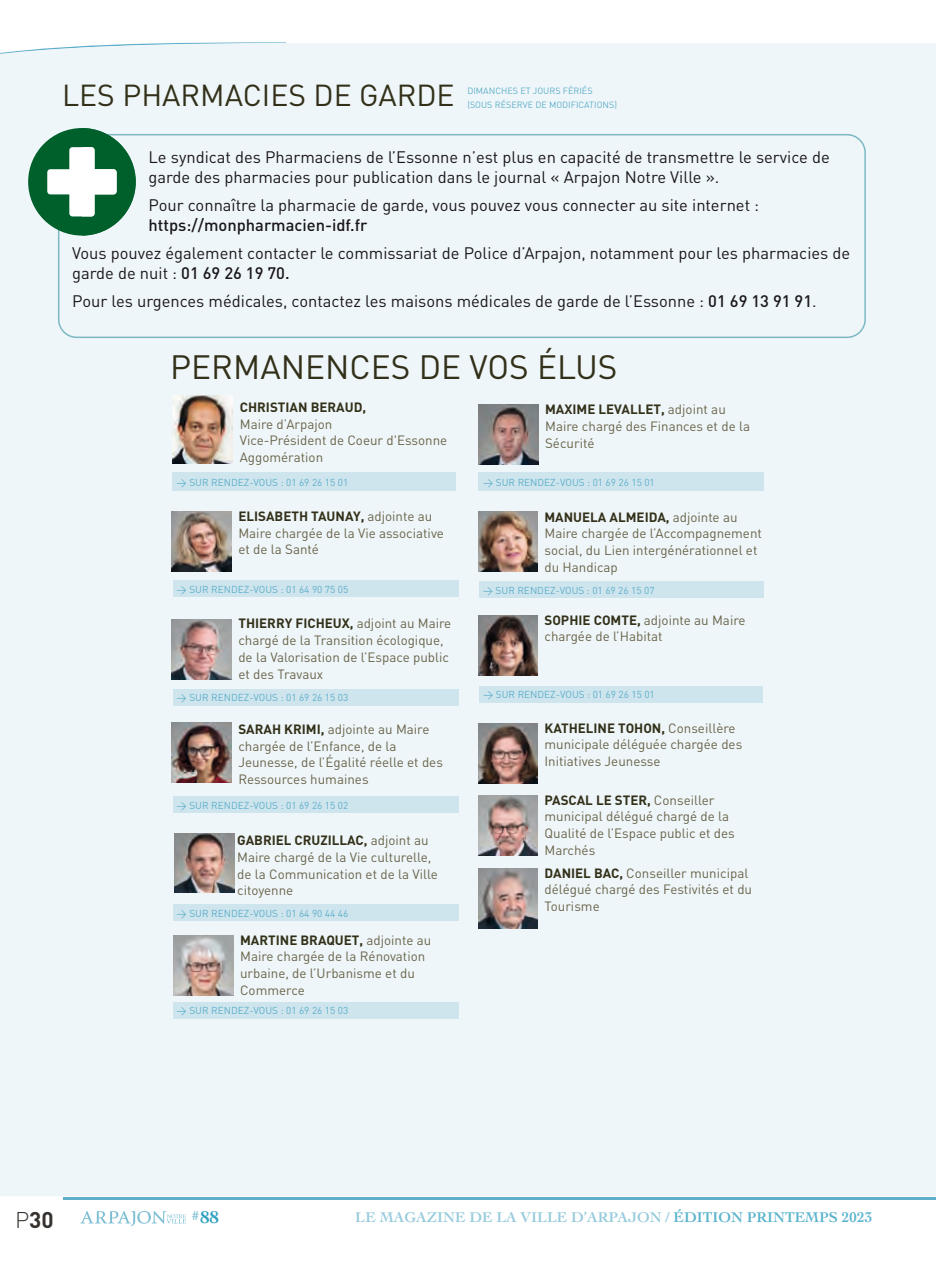
<style>
.page{position:relative;width:936px;height:1263px;background:#fff}
.page>*{position:absolute;margin:0;border:0;box-sizing:border-box;transform-origin:0 0}
.t1{font:33.3px "DIN";color:#323018}
.t2{font:30px "DIN";color:#323018}
.t3{font:700 22.5px "DIN";color:#363330}
.t4{font:700 18px "Cochin LT";color:#008bb2}
.t5{font:16.5px/19.8px "DIN";color:#1a171c}
.t6{font:500 16.5px "DIN";color:#1a171c}
.t7{font:700 14.85px "Cochin LT";color:#5eafca}
.t8{font:13.35px/16.6px "DIN";color:#69644a}
.t9{font:700 13.35px "DIN";color:#323018}
.t10{font:10.05px "DIN";color:#5eafca}
.t11{font:9px/13.5px "DIN";color:#5eafca}
.s1{font-weight:500}
.s2{font-weight:700;color:#323018}
.s3{font-weight:300}
.s4{color:#008bb2}
</style>
<div class="page">
<svg style="left:181px;top:42px;width:106px;height:1px"></svg>
<hr style="left:64px;top:1197px;width:871px;height:2px;background:#5eafca">
<svg style="left:80px;top:1211px;width:106px;height:15px"></svg>
<div style="left:0;top:43px;width:935px;height:1153px;background:#eff6f9"></div>
<div style="left:173px;top:905px;width:285px;height:16px;background:#cfe5ee"></div>
<div style="left:479px;top:686px;width:284px;height:16px;background:#cfe5ee"></div>
<div style="left:173px;top:797px;width:285px;height:16px;background:#cfe5ee"></div>
<div style="left:173px;top:689px;width:285px;height:16px;background:#cfe5ee"></div>
<div style="left:479px;top:581px;width:284px;height:17px;background:#cfe5ee"></div>
<div style="left:173px;top:581px;width:285px;height:16px;background:#cfe5ee"></div>
<div style="left:174px;top:1002px;width:285px;height:17px;background:#cfe5ee"></div>
<img style="left:172px;top:619px;width:60px;height:60px">
<img style="left:172px;top:512px;width:60px;height:59px">
<img style="left:172px;top:396px;width:60px;height:67px">
<div style="left:172px;top:473px;width:283px;height:18px;background:#cfe5ee"></div>
<img style="left:478px;top:615px;width:59px;height:60px">
<img style="left:478px;top:723px;width:59px;height:60px">
<img style="left:478px;top:795px;width:59px;height:60px">
<img style="left:478px;top:868px;width:59px;height:60px">
<img style="left:173px;top:935px;width:60px;height:60px">
<img style="left:174px;top:833px;width:60px;height:60px">
<img style="left:478px;top:511px;width:60px;height:60px">
<img style="left:478px;top:404px;width:60px;height:60px">
<img style="left:172px;top:722px;width:60px;height:60px">
<div style="left:478px;top:473px;width:285px;height:18px;background:#cfe5ee"></div>
<div style="left:57px;top:133px;width:809px;height:206px;background:#eff6f9"></div>
<div style="left:28px;top:128px;width:108px;height:108px;background:#00602b;border-radius:50%"></div>
<svg style="left:47px;top:128px;width:89px;height:108px"></svg>
<h2 class="t2" style="left:62px;top:77px;width:394px">LES PHARMACIES DE GARDE</h2>
<p class="t11" style="left:467px;top:84px;width:151px">DIMANCHES ET JOURS FÉRIÉS (SOUS RÉSERVE DE MODIFICATIONS)</p>
<p class="t5" style="left:148px;top:147px;width:683px">Le syndicat des Pharmaciens de l’Essonne n’est plus en capacité de transmettre le service de garde des pharmacies pour publication dans le journal « Arpajon Notre Ville ».</p>
<p class="t5" style="left:148px;top:195px;width:612px">Pour connaître la pharmacie de garde, vous pouvez vous connecter au site internet :</p>
<p class="t6" style="left:148px;top:215px;width:220px">https://monpharmacien-idf.fr</p>
<p class="t5" style="left:72px;top:243px;width:779px">Vous pouvez également contacter le commissariat de Police d’Arpajon, notamment pour les pharmacies de garde de nuit : <span class="s1">01 69 26 19 70.</span></p>
<p class="t5" style="left:72px;top:291px;width:745px">Pour les urgences médicales, contactez les maisons médicales de garde de l’Essonne : <span class="s1">01 69 13 91 91</span>.</p>
<h1 class="t1" style="left:170px;top:346px;width:448px">PERMANENCES DE VOS ÉLUS</h1>
<p class="t9" style="left:240px;top:399px;width:128px">CHRISTIAN BERAUD,</p>
<p class="t8" style="left:240px;top:415px;width:209px">Maire d’Arpajon<br>Vice-Président de Coeur d'Essonne<br>Aggomération</p>
<p class="t10" style="left:177px;top:476px;width:173px">&gt; SUR RENDEZ-VOUS : 01 69 26 15 01</p>
<p class="t8" style="left:238px;top:508px;width:207px"><span class="s2">ELISABETH TAUNAY,</span> adjointe au<br>Maire chargée de la Vie associative et de la Santé</p>
<p class="t8" style="left:545px;top:401px;width:206px"><span class="s2">MAXIME LEVALLET,</span> adjoint au<br>Maire chargé des Finances et de la<br>Sécurité</p>
<p class="t10" style="left:483px;top:476px;width:173px">&gt; SUR RENDEZ-VOUS : 01 69 26 15 01</p>
<p class="t8" style="left:544px;top:508px;width:219px"><span class="s2">MANUELA ALMEIDA,</span> adjointe au<br>Maire chargée de l’Accompagnement social, du Lien intergénérationnel et du Handicap</p>
<p class="t10" style="left:177px;top:583px;width:173px">&gt; SUR RENDEZ-VOUS : 01 64 90 75 05</p>
<p class="t10" style="left:483px;top:584px;width:173px">&gt; SUR RENDEZ-VOUS : 01 69 26 15 07</p>
<p class="t8" style="left:238px;top:615px;width:214px"><span class="s2">THIERRY FICHEUX,</span> adjoint au Maire chargé de la Transition écologique, de la Valorisation de l’Espace public et des Travaux</p>
<p class="t10" style="left:177px;top:691px;width:173px">&gt; SUR RENDEZ-VOUS : 01 69 26 15 03</p>
<p class="t8" style="left:238px;top:721px;width:206px"><span class="s2">SARAH KRIMI,</span> adjointe au Maire chargée de l’Enfance, de la<br>Jeunesse, de l’Égalité réelle et des<br>Ressources humaines</p>
<p class="t10" style="left:177px;top:799px;width:173px">&gt; SUR RENDEZ-VOUS : 01 69 26 15 02</p>
<p class="t8" style="left:237px;top:832px;width:202px"><span class="s2">GABRIEL CRUZILLAC,</span> adjoint au<br>Maire chargé de la Vie culturelle, de la Communication et de la Ville citoyenne</p>
<p class="t10" style="left:177px;top:907px;width:173px">&gt; SUR RENDEZ-VOUS : 01 64 90 44 46</p>
<p class="t8" style="left:240px;top:931px;width:193px"><span class="s2">MARTINE BRAQUET,</span> adjointe au<br>Maire chargée de la Rénovation urbaine, de l’Urbanisme et du<br>Commerce</p>
<p class="t10" style="left:177px;top:1004px;width:173px">&gt; SUR RENDEZ-VOUS : 01 69 26 15 03</p>
<p class="t8" style="left:544px;top:611px;width:202px"><span class="s2">SOPHIE COMTE,</span> adjointe au Maire chargée de l’Habitat</p>
<p class="t10" style="left:483px;top:688px;width:173px">&gt; SUR RENDEZ-VOUS : 01 69 26 15 01</p>
<p class="t8" style="left:544px;top:719px;width:199px"><span class="s2">KATHELINE TOHON,</span> Conseillère municipale déléguée chargée des<br>Initiatives Jeunesse</p>
<p class="t8" style="left:544px;top:791px;width:192px"><span class="s2">PASCAL LE STER,</span> Conseiller municipal délégué chargé de la<br>Qualité de l’Espace public et des<br>Marchés</p>
<p class="t8" style="left:544px;top:864px;width:209px"><span class="s2">DANIEL BAC,</span> Conseiller municipal délégué chargé des Festivités et du<br>Tourisme</p>
<h3 class="t3" style="left:15px;top:1205px;width:40px"><span class="s3">P</span>30</h3>
<h3 class="t4" style="left:192px;top:1206px;width:29px"><sup>#</sup>88</h3>
<p class="t7" style="left:355px;top:1208px;width:518px">LE MAGAZINE DE LA VILLE D’ARPAJON / <span class="s4">ÉDITION PRINTEMPS 2023</span></p>
</div>
